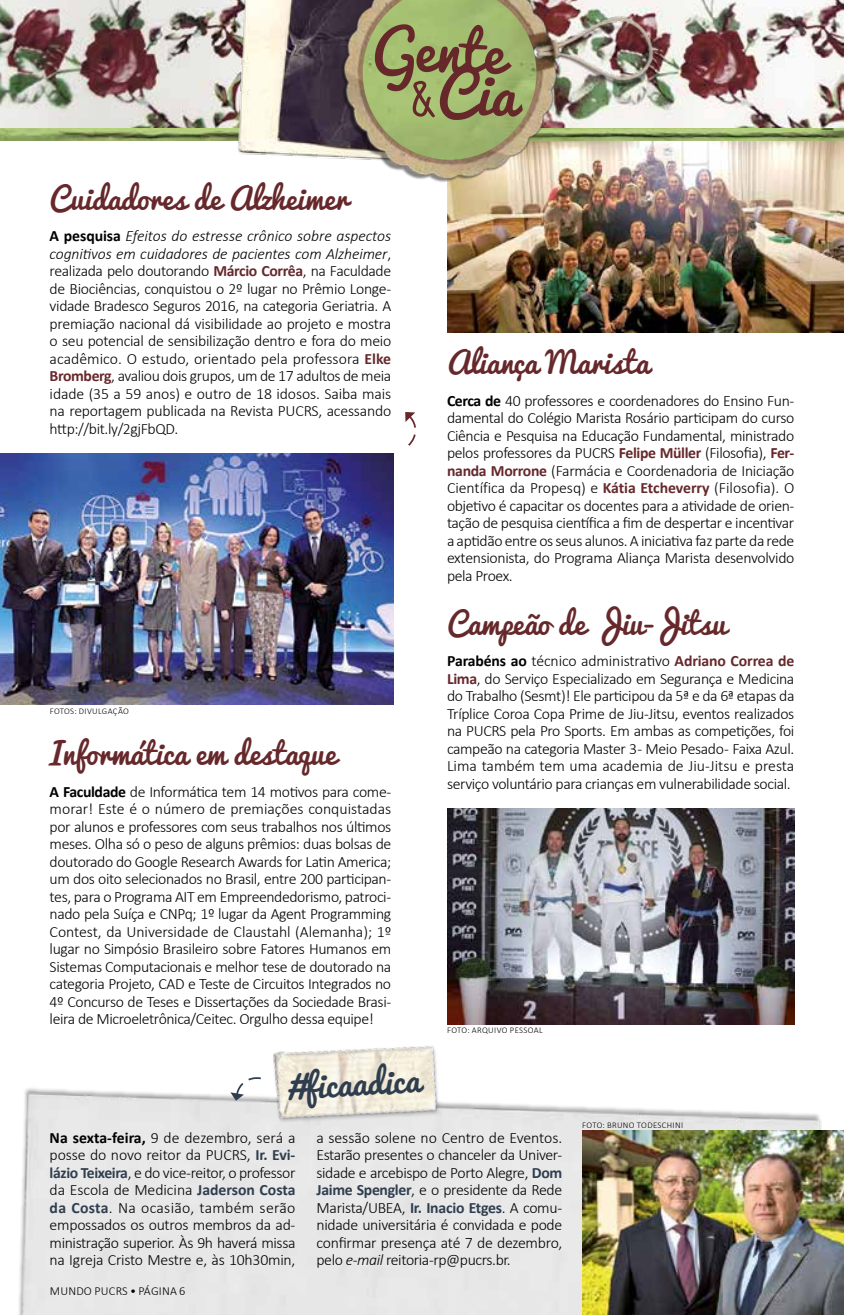
<style>
.page{position:relative;width:844px;height:1315px;background:#fff}
.page>*{position:absolute;margin:0;border:0;box-sizing:border-box;transform-origin:0 0}
.t1{font:55.65px/41.5px "Pacifico";color:#66282b;text-align:right}
.t2{font:32.9px "Pacifico";color:#2f3e4f}
.t3{font:29.75px "Pacifico";color:#66282b}
.t4{font:300 15.75px/17.5px "Calibri";letter-spacing:-.025em;color:#000;text-align:justify}
.t5{font:300 12.25px "Calibri";letter-spacing:.015em;color:#000}
.t6{font:300 8.75px "Calibri";letter-spacing:.04em;color:#000}
.s1{font-family:"Moon Flower";font-weight:700;font-size:76.65px}
.s2{font-weight:700}
.s3{font-style:italic}
.s4{font-weight:700;color:#66282b}
.s5{font-weight:700;color:#2f3e4f}
</style>
<div class="page">
<img style="left:447px;top:141px;width:396px;height:191px">
<img style="left:19px;top:1088px;width:803px;height:227px">
<img style="left:261px;top:1024px;width:188px;height:122px">
<svg style="left:230px;top:1076px;width:33px;height:24px"></svg>
<svg style="left:405px;top:412px;width:11px;height:34px"></svg>
<img style="left:582px;top:1130px;width:261px;height:185px">
<img style="left:0;top:0;width:843px;height:128px">
<img style="left:0;top:128px;width:843px;height:13px">
<img style="left:209px;top:0;width:101px;height:158px">
<img style="left:0;top:453px;width:393px;height:251px">
<img style="left:447px;top:808px;width:347px;height:216px">
<img style="left:310px;top:0;width:379px;height:221px">
<img style="left:361px;top:0;width:176px;height:161px">
<h1 class="t1" style="left:373px;top:30px;width:147px;rotate:2deg">Gente <span class="s1">&amp;</span>Cia</h1>
<h3 class="t3" style="left:50px;top:182px;width:300px">Cuidadores de Alzheimer</h3>
<p class="t4" style="left:50px;top:227px;width:343px"><span class="s2">A pesquisa</span> <span class="s3">Efeitos do estresse crônico sobre aspectos cognitivos em cuidadores de pacientes com Alzheimer</span>, realizada pelo doutorando <span class="s4">Márcio Corrêa</span>, na Faculdade de Biociências, conquistou o 2º lugar no Prêmio Longe&shy;vidade Bradesco Seguros 2016, na categoria Geriatria. A premiação nacional dá visibilidade ao projeto e mostra o seu potencial de sensibilização dentro e fora do meio acadêmico. O estudo, orientado pela professora <span class="s4">Elke Bromberg</span>, avaliou dois grupos, um de 17 adultos de meia idade (35 a 59 anos) e outro de 18 idosos. Saiba mais na reportagem publicada na Revista PUCRS, acessando http://bit.ly/2gjFbQD.</p>
<p class="t6" style="left:50px;top:705px;width:81px">FOTOS: DIVULGAÇÃO</p>
<h3 class="t3" style="left:50px;top:737px;width:288px">Informática em destaque</h3>
<p class="t4" style="left:50px;top:782px;width:343px"><span class="s2">A Faculdade</span> de Informática tem 14 motivos para come&shy;morar! Este é o número de premiações conquistadas por alunos e professores com seus trabalhos nos últimos meses. Olha só o peso de alguns prêmios: duas bolsas de doutorado do Google Research Awards for Latin America; um dos oito selecionados no Brasil, entre 200 participan&shy;tes, para o Programa AIT em Empreendedorismo, patroci&shy;nado pela Suíça e CNPq; 1º lugar da Agent Programming Contest, da Universidade de Claustahl (Alemanha); 1º lugar no Simpósio Brasileiro sobre Fatores Humanos em Sistemas Computacionais e melhor tese de doutorado na categoria Projeto, CAD e Teste de Circuitos Integrados no 4º Concurso de Teses e Dissertações da Sociedade Brasi&shy;leira de Microeletrônica/Ceitec. Orgulho dessa equipe!</p>
<h2 class="t2" style="left:284px;top:1069px;width:136px;rotate:-3deg">#fi caadica</h2>
<h3 class="t3" style="left:447px;top:346px;width:203px">Aliança Marista</h3>
<p class="t4" style="left:447px;top:391px;width:349px"><span class="s2">Cerca de</span> 40 professores e coordenadores do Ensino Fun&shy;damental do Colégio Marista Rosário participam do curso Ciência e Pesquisa na Educação Fundamental, ministrado pelos professores da PUCRS <span class="s4">Felipe Müller</span> (Filosofia), <span class="s4">Fer&shy;nanda Morrone</span> (Farmácia e Coordenadoria de Iniciação Científica da Propesq) e <span class="s4">Kátia Etcheverry</span> (Filosofia). O objetivo é capacitar os docentes para a atividade de orien&shy;tação de pesquisa científica a fim de despertar e incentivar a aptidão entre os seus alunos. A iniciativa faz parte da rede extensionista, do Programa Aliança Marista desenvolvido pela Proex.</p>
<h3 class="t3" style="left:447px;top:607px;width:280px">Campeão de Jiu-Jitsu</h3>
<p class="t4" style="left:447px;top:652px;width:349px"><span class="s2">Parabéns ao</span> técnico administrativo <span class="s4">Adriano Correa de Lima</span>, do Serviço Especializado em Segurança e Medicina do Trabalho (Sesmt)! Ele participou da 5ª e da 6ª etapas da Tríplice Coroa Copa Prime de Jiu-Jitsu, eventos realizados na PUCRS pela Pro Sports. Em ambas as competições, foi campeão na categoria Master 3 - Meio Pesado - Faixa Azul.<br>Lima também tem uma academia de Jiu-Jitsu e presta serviço voluntário para crianças em vulnerabilidade social.</p>
<p class="t6" style="left:447px;top:1025px;width:97px">FOTO: ARQUIVO PESSOAL</p>
<p class="t6" style="left:582px;top:1120px;width:102px">FOTO: BRUNO TODESCHINI</p>
<p class="t4" style="left:50px;top:1128px;width:247px"><span class="s2">Na sexta-feira,</span> 9 de dezembro, será a posse do novo reitor da PUCRS, <span class="s5">Ir. Evi&shy;lázio Teixeira</span>, e do vice-reitor, o professor da Escola de Medicina <span class="s5">Jaderson Costa da Costa</span>. Na ocasião, também serão empossados os outros membros da ad&shy;ministração superior. Às 9h haverá missa na Igreja Cristo Mestre e, às 10h30min,</p>
<p class="t4" style="left:316px;top:1128px;width:247px">a sessão solene no Centro de Eventos.<br>Estarão presentes o chanceler da Univer&shy;sidade e arcebispo de Porto Alegre, <span class="s5">Dom Jaime Spengler</span>, e o presidente da Rede Marista/UBEA, <span class="s5">Ir. Inacio Etges</span>. A comu&shy;nidade universitária é convidada e pode confirmar presença até 7 de dezembro, pelo <span class="s3">e-mail</span> reitoria-rp@pucrs.br.</p>
<p class="t5" style="left:50px;top:1283px;width:137px">MUNDO PUCRS • PÁGINA 6</p>
</div>
